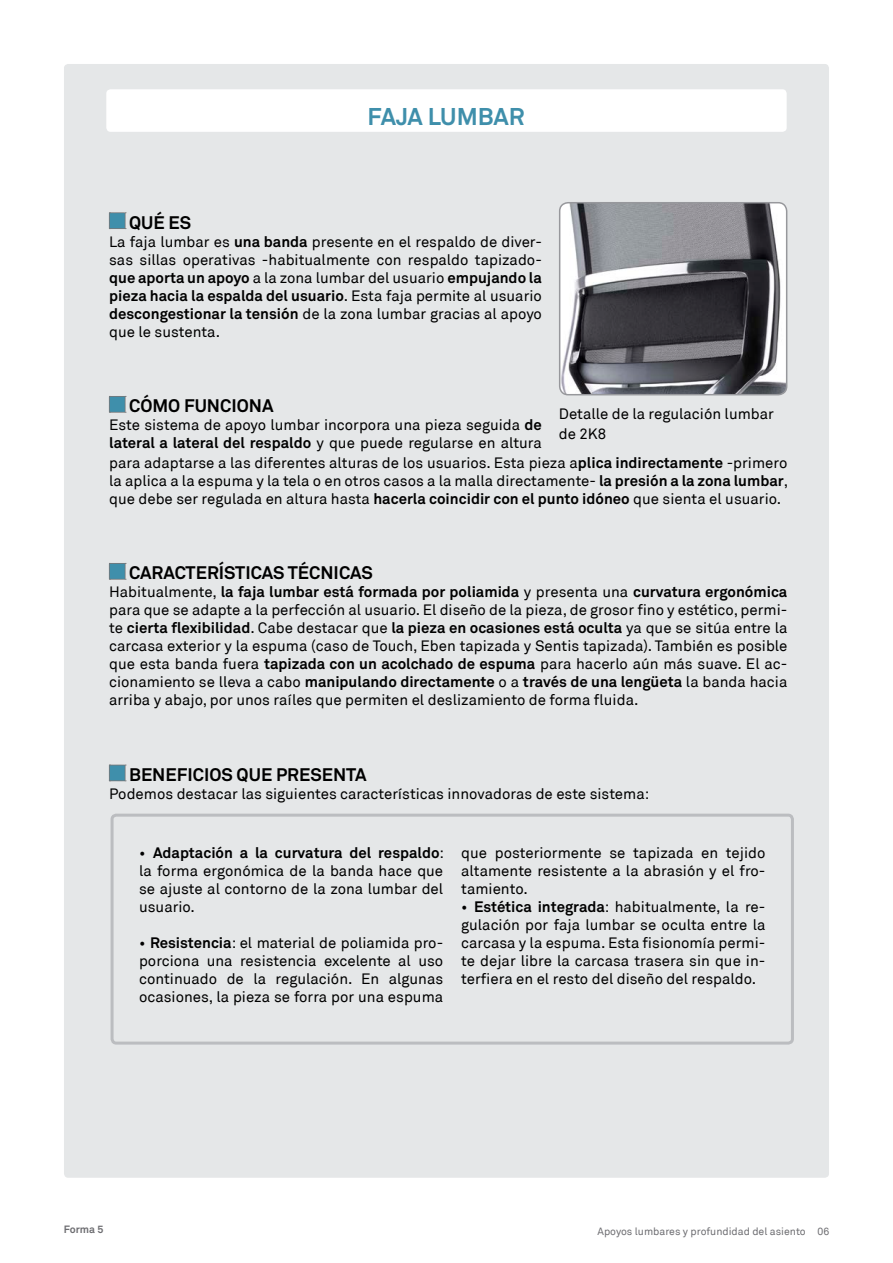
<style>
.page{position:relative;width:893px;height:1263px;background:#fff}
.page>*{position:absolute;margin:0;border:0;box-sizing:border-box;transform-origin:0 0}
.t1{font:700 24px "Akkurat";letter-spacing:-.005em;color:#3f8fab}
.t2{font:700 18px "Akkurat";color:#000}
.t3{font:15px/18px "Akkurat";color:#000;text-align:justify}
.t4{font:10.5px "Akkurat";color:#6d6d71}
.t5{font:700 10.5px "Akkurat";color:#6d6d71}
.s1{font-weight:700}
</style>
<div class="page">
<div style="left:64px;top:64px;width:765px;height:1114px;background:#e5e7e8;border-radius:4px"></div>
<img style="left:560px;top:203px;width:227px;height:192px">
<div style="left:559px;top:202px;width:228px;height:193px;border:2px solid #97989c;border-radius:9px"></div>
<div style="left:106px;top:89px;width:681px;height:43px;background:#fff;border-radius:4px"></div>
<svg style="left:109px;top:213px;width:17px;height:16px"></svg>
<svg style="left:109px;top:396px;width:17px;height:17px"></svg>
<svg style="left:109px;top:563px;width:17px;height:17px"></svg>
<svg style="left:109px;top:765px;width:17px;height:16px"></svg>
<div style="left:111px;top:814px;width:683px;height:230px;border:3px solid #bbbdc0;border-radius:4px"></div>
<h1 class="t1" style="left:367px;top:101px;width:159px">FAJA LUMBAR</h1>
<p class="t2" style="left:129px;top:211px;width:64px">QUÉ ES</p>
<p class="t3" style="left:109px;top:233px;width:434px">La faja lumbar es <span class="s1">una banda</span> presente en el respaldo de diver&shy;sas sillas operativas -habitualmente con respaldo tapizado&shy;<span class="s1">que aporta un apoyo</span> a la zona lumbar del usuario <span class="s1">empujando la pieza hacia la espalda del usuario</span>. Esta faja permite al usuario <span class="s1">descongestionar la tensión</span> de la zona lumbar gracias al apoyo que le sustenta.</p>
<p class="t2" style="left:129px;top:395px;width:146px">CÓMO FUNCIONA</p>
<p class="t3" style="left:109px;top:417px;width:434px">Este sistema de apoyo lumbar incorpora una pieza seguida <span class="s1">de lateral a lateral del respaldo</span> y que puede regularse en altura</p>
<p class="t3" style="left:109px;top:454px;width:680px">para adaptarse a las diferentes alturas de los usuarios. Esta pieza a<span class="s1">plica indirectamente</span> -primero la aplica a la espuma y la tela o en otros casos a la malla directamente- <span class="s1">la presión a la zona lumbar</span>, que debe ser regulada en altura hasta <span class="s1">hacerla coincidir con el punto idóneo</span> que sienta el usuario.</p>
<p class="t3" style="left:559px;top:404px;width:217px;line-height:19.5px">Detalle de la regulación lumbar de 2K8</p>
<p class="t2" style="left:129px;top:562px;width:245px">CARACTERÍSTICAS TÉCNICAS</p>
<p class="t3" style="left:109px;top:583px;width:680px">Habitualmente, <span class="s1">la faja lumbar está formada por poliamida</span> y presenta una <span class="s1">curvatura ergonómica </span>para que se adapte a la perfección al usuario. El diseño de la pieza, de grosor fino y estético, permi&shy;te <span class="s1">cierta flexibilidad</span>. Cabe destacar que <span class="s1">la pieza en ocasiones está oculta</span> ya que se sitúa entre la carcasa exterior y la espuma (caso de Touch, Eben tapizada y Sentis tapizada). También es posible que esta banda fuera <span class="s1">tapizada con un acolchado de espuma</span> para hacerlo aún más suave. El ac&shy;cionamiento se lleva a cabo <span class="s1">manipulando directamente</span> o a <span class="s1">través de una lengüeta</span> la banda hacia arriba y abajo, por unos raíles que permiten el deslizamiento de forma fluida.</p>
<p class="t2" style="left:129px;top:763px;width:239px">BENEFICIOS QUE PRESENTA</p>
<p class="t3" style="left:109px;top:785px;width:542px">Podemos destacar las siguientes características innovadoras de este sistema:</p>
<p class="t3" style="left:139px;top:844px;width:307px">• <span class="s1">Adaptación a la curvatura del respaldo</span>: la forma ergonómica de la banda hace que se ajuste al contorno de la zona lumbar del usuario.</p>
<p class="t3" style="left:139px;top:934px;width:306px">• <span class="s1">Resistencia</span>: el material de poliamida pro&shy;porciona una resistencia excelente al uso continuado de la regulación. En algunas ocasiones, la pieza se forra por una espuma</p>
<p class="t3" style="left:461px;top:844px;width:306px">que posteriormente se tapizada en tejido altamente resistente a la abrasión y el fro&shy;tamiento.</p>
<p class="t3" style="left:461px;top:898px;width:306px">• <span class="s1">Estética integrada</span>: habitualmente, la re&shy;gulación por faja lumbar se oculta entre la carcasa y la espuma. Esta fisionomía permi&shy;te dejar libre la carcasa trasera sin que in&shy;terfiera en el resto del diseño del respaldo.</p>
<p class="t5" style="left:64px;top:1223px;width:41px">Forma 5</p>
<p class="t4" style="left:598px;top:1225px;width:233px">Apoyos lumbares y profundidad del asiento 06</p>
</div>
